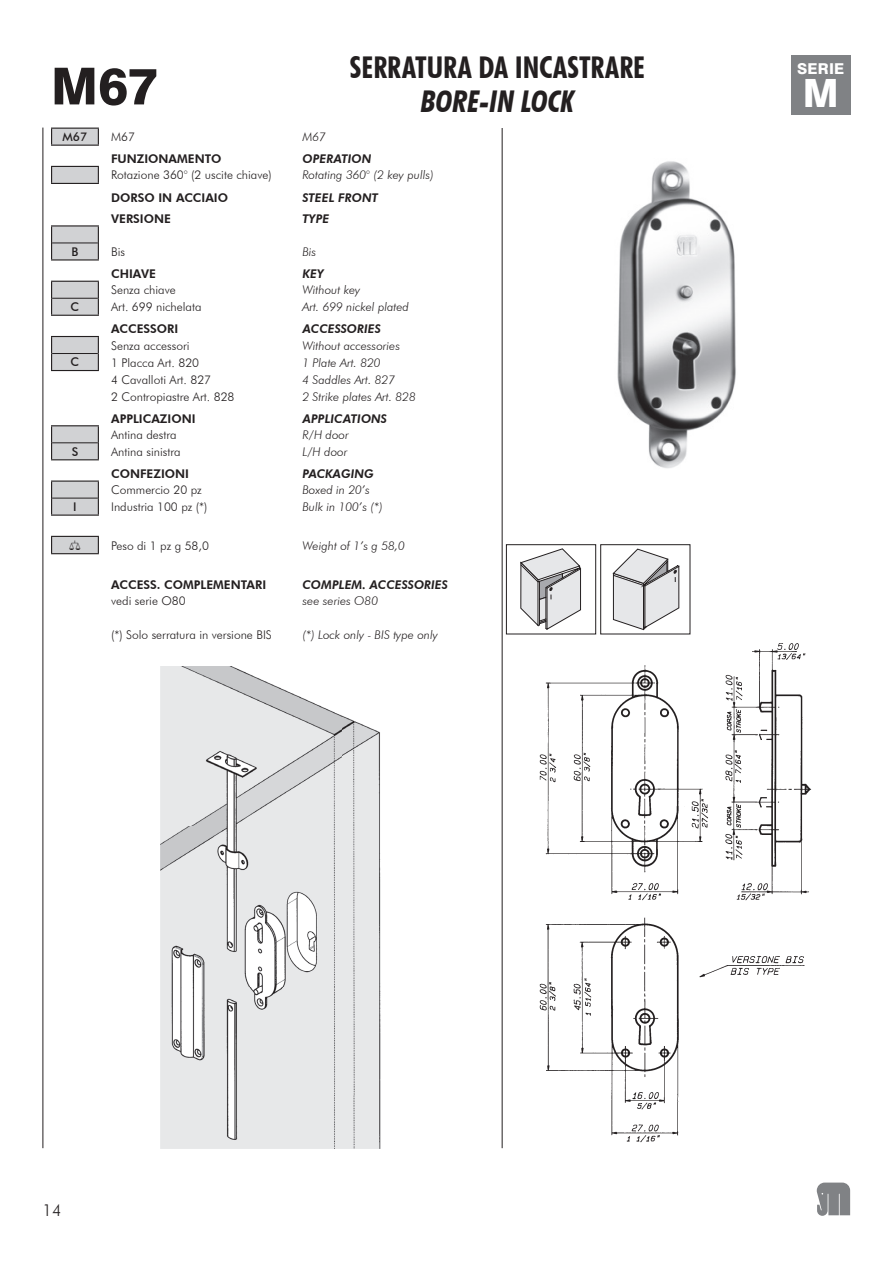
<style>
.page{position:relative;width:893px;height:1263px;background:#fff}
.page>*{position:absolute;margin:0;border:0;box-sizing:border-box;transform-origin:0 0}
.t1{font:800 51px "Swiss 721 BT";color:#231f20}
.t2{font:800 39px "Swiss 721 BT";color:#fff}
.t3{font:700 condensed 30px "Futura BT";color:#231f20}
.t4{font:italic 700 condensed 30px "Futura BT";letter-spacing:-.005em;color:#231f20}
.t5{font:300 16.5px "Futura BT";color:#231f20}
.t6{font:800 15px "Swiss 721 BT";letter-spacing:.01em;color:#fff}
.t7{font:300 12px "Futura BT";color:#231f20}
.t8{font:italic 300 12px "Futura BT";color:#231f20}
.t9{font:800 12px "Futura BT";color:#231f20}
.t10{font:italic 800 12px "Futura BT";color:#231f20}
.t11{font:500 12px "Futura BT";color:#231f20}
</style>
<div class="page">
<hr style="left:502px;top:128px;width:1px;height:1020px;background:#231f20">
<hr style="left:43px;top:128px;width:1px;height:1020px;background:#231f20">
<svg style="left:817px;top:1182px;width:33px;height:34px"></svg>
<img style="left:617px;top:161px;width:119px;height:307px">
<img style="left:539px;top:643px;width:273px;height:500px">
<img style="left:161px;top:666px;width:220px;height:482px">
<div style="left:791px;top:55px;width:59px;height:60px;background:#808285"></div>
<svg style="left:51px;top:128px;width:48px;height:427px"></svg>
<hr style="left:51px;top:553px;width:48px;height:1px;background:#231f20">
<svg style="left:521px;top:549px;width:60px;height:80px"></svg>
<div style="left:506px;top:544px;width:90px;height:90px;border:1px solid #231f20"></div>
<svg style="left:613px;top:549px;width:66px;height:81px"></svg>
<div style="left:600px;top:544px;width:90px;height:90px;border:1px solid #231f20"></div>
<h3 class="t3" style="left:350px;top:49px;width:297px">SERRATURA DA INCASTRARE</h3>
<p class="t6" style="left:797px;top:60px;width:48px">SERIE</p>
<h1 class="t1" style="left:51px;top:55px;width:109px">M67</h1>
<p class="t11" style="left:63px;top:130px;width:26px">M67</p>
<p class="t7" style="left:111px;top:130px;width:25px">M67</p>
<p class="t8" style="left:302px;top:130px;width:25px">M67</p>
<p class="t9" style="left:111px;top:152px;width:112px">FUNZIONAMENTO</p>
<p class="t10" style="left:302px;top:152px;width:71px">OPERATION</p>
<p class="t7" style="left:111px;top:168px;width:162px">Rotazione 360° (2 uscite chiave)</p>
<p class="t8" style="left:302px;top:168px;width:133px">Rotating 360° (2 key pulls)</p>
<p class="t9" style="left:111px;top:190px;width:119px">DORSO IN ACCIAIO</p>
<p class="t10" style="left:302px;top:190px;width:77px">STEEL FRONT</p>
<p class="t9" style="left:111px;top:211px;width:61px">VERSIONE</p>
<p class="t10" style="left:302px;top:211px;width:28px">TYPE</p>
<p class="t11" style="left:72px;top:244px;width:8px">B</p>
<p class="t7" style="left:111px;top:244px;width:15px">Bis</p>
<p class="t8" style="left:302px;top:244px;width:15px">Bis</p>
<p class="t9" style="left:111px;top:266px;width:46px">CHIAVE</p>
<p class="t10" style="left:302px;top:266px;width:23px">KEY</p>
<p class="t7" style="left:111px;top:283px;width:66px">Senza chiave</p>
<p class="t8" style="left:302px;top:283px;width:59px">Without key</p>
<p class="t11" style="left:71px;top:300px;width:10px">C</p>
<p class="t7" style="left:111px;top:300px;width:92px">Art. 699 nichelata</p>
<p class="t8" style="left:302px;top:300px;width:108px">Art. 699 nickel plated</p>
<p class="t9" style="left:111px;top:322px;width:69px">ACCESSORI</p>
<p class="t10" style="left:302px;top:321px;width:80px">ACCESSORIES</p>
<p class="t7" style="left:111px;top:338px;width:80px">Senza accessori</p>
<p class="t8" style="left:302px;top:338px;width:99px">Without accessories</p>
<p class="t11" style="left:71px;top:355px;width:10px">C</p>
<p class="t7" style="left:111px;top:355px;width:90px">1 Placca Art. 820</p>
<p class="t8" style="left:302px;top:355px;width:80px">1 Plate Art. 820</p>
<p class="t7" style="left:111px;top:372px;width:102px">4 Cavalloti Art. 827</p>
<p class="t8" style="left:302px;top:372px;width:94px">4 Saddles Art. 827</p>
<p class="t7" style="left:111px;top:389px;width:125px">2 Contropiastre Art. 828</p>
<p class="t8" style="left:302px;top:389px;width:115px">2 Strike plates Art. 828</p>
<p class="t9" style="left:111px;top:411px;width:86px">APPLICAZIONI</p>
<p class="t10" style="left:302px;top:411px;width:86px">APPLICATIONS</p>
<p class="t7" style="left:111px;top:427px;width:67px">Antina destra</p>
<p class="t8" style="left:302px;top:427px;width:48px">R/H door</p>
<p class="t11" style="left:72px;top:444px;width:8px">S</p>
<p class="t7" style="left:111px;top:444px;width:71px">Antina sinistra</p>
<p class="t8" style="left:302px;top:444px;width:46px">L/H door</p>
<p class="t9" style="left:111px;top:466px;width:79px">CONFEZIONI</p>
<p class="t10" style="left:302px;top:466px;width:73px">PACKAGING</p>
<p class="t7" style="left:111px;top:482px;width:92px">Commercio 20 pz</p>
<p class="t8" style="left:302px;top:482px;width:69px">Boxed in 20’s</p>
<p class="t11" style="left:73px;top:499px;width:5px">I</p>
<p class="t7" style="left:111px;top:499px;width:98px">Industria 100 pz (*)</p>
<p class="t8" style="left:302px;top:499px;width:82px">Bulk in 100’s (*)</p>
<p class="t7" style="left:69px;top:538px;width:141px">❑ Peso di 1 pz g 58,0</p>
<p class="t8" style="left:302px;top:538px;width:104px">Weight of 1’s g 58,0</p>
<p class="t9" style="left:111px;top:577px;width:157px">ACCESS. COMPLEMENTARI</p>
<p class="t10" style="left:302px;top:577px;width:147px">COMPLEM. ACCESSORIES</p>
<p class="t7" style="left:111px;top:593px;width:76px">vedi serie O80</p>
<p class="t8" style="left:302px;top:593px;width:77px">see series O80</p>
<p class="t7" style="left:111px;top:627px;width:162px">(*) Solo serratura in versione BIS</p>
<p class="t8" style="left:302px;top:627px;width:137px">(*) Lock only - BIS type only</p>
<h3 class="t4" style="left:421px;top:83px;width:155px">BORE-IN LOCK</h3>
<h2 class="t2" style="left:803px;top:70px;width:37px">M</h2>
<h3 class="t5" style="left:43px;top:1200px;width:21px">14</h3>
</div>
